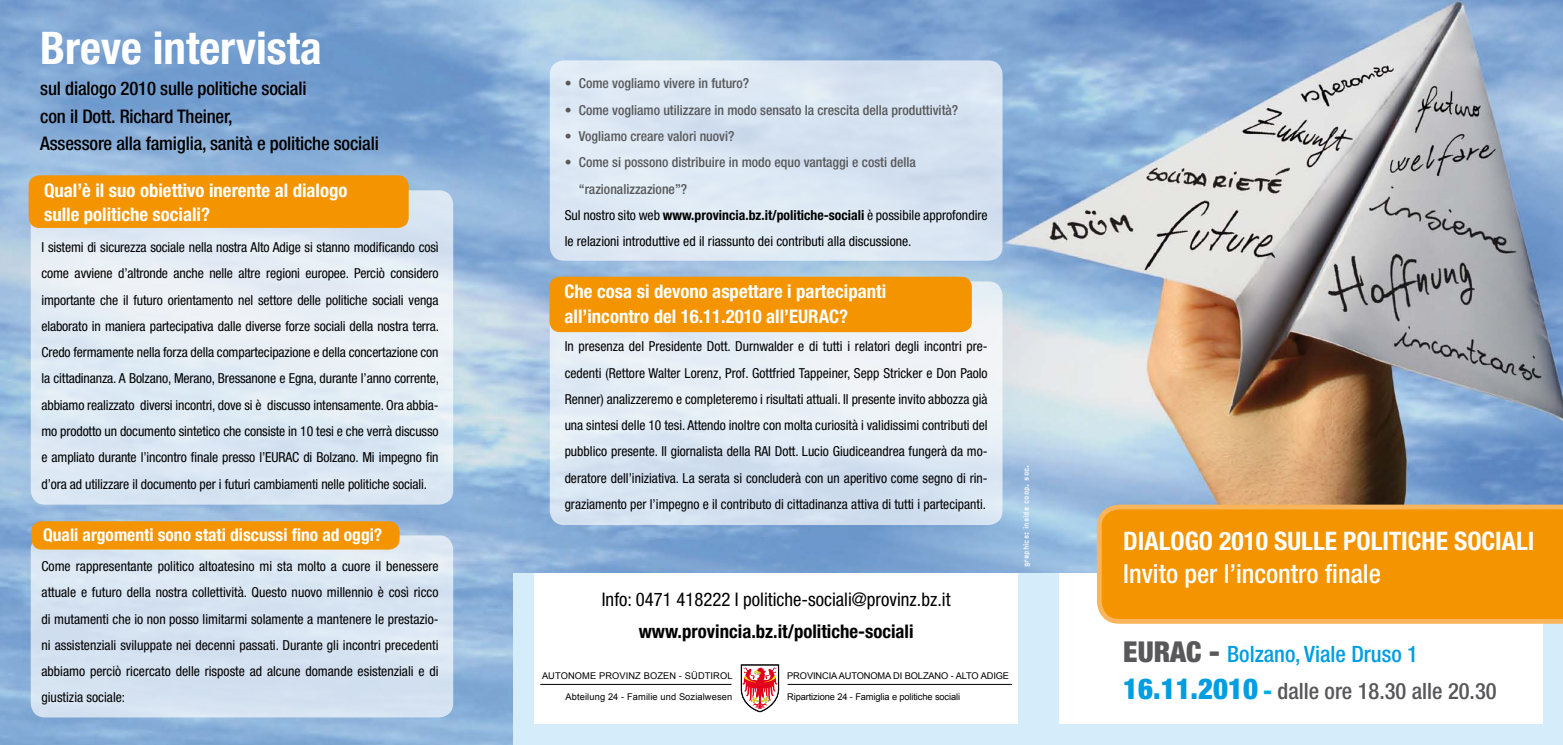
<style>
.page{position:relative;width:1563px;height:745px;background:#fff}
.page>*{position:absolute;margin:0;border:0;box-sizing:border-box;transform-origin:0 0}
.t1{font:700 condensed 45px "Helvetica Neue";color:#fff}
.t2{font:500 condensed 26.25px "Helvetica Neue";color:#fff}
.t3{font:700 condensed 25.5px "Helvetica Neue";color:#fff}
.t4{font:500 condensed 22.5px/37.5px "Helvetica Neue";color:#58585a}
.t5{font:700 condensed 18.75px/23.5px "Helvetica Neue";color:#fff}
.t6{font:500 condensed 18.75px/27.5px "Helvetica Neue";letter-spacing:-.01em;color:#000}
.t7{font:condensed 18.75px "Helvetica Neue";color:#000}
.t8{font:700 condensed 18.75px "Helvetica Neue";color:#000}
.t9{font:700 condensed 17.5px "Helvetica Neue";color:#fff}
.t10{font:condensed 13.75px/26.2px "Helvetica Neue";color:#000;text-align:justify}
.t11{font:500 condensed 13.75px "Helvetica Neue";color:#58585a}
.t12{font:9.25px "Arial";letter-spacing:-.01em;color:#000}
.t13{font:9.25px "Arial";letter-spacing:.01em;color:#000}
.t14{font:7.5px "Clicker";color:#fff}
.s1{font-weight:700}
.s2{font-weight:900;font-size:28.75px}
.s3{color:#009ee0}
.s4{font-weight:900;font-size:28.75px;color:#009ee0}
.s5{font-weight:900;font-size:23px;color:#00b0e6}
</style>
<div class="page">
<img style="left:0;top:0;width:1563px;height:744px">
<div style="left:31px;top:190px;width:422px;height:314px;background:linear-gradient(to right,#e0eaf4,#e2ecf4);border-radius:14px"></div>
<div style="left:31px;top:535px;width:422px;height:182px;background:#d6e3f1;border-radius:14px"></div>
<div style="left:514px;top:573px;width:1049px;height:171px;background:#d5edfa"></div>
<div style="left:1059px;top:573px;width:483px;height:150px;background:#fff"></div>
<div style="left:534px;top:573px;width:484px;height:150px;background:#fff"></div>
<svg style="left:1097px;top:504px;width:466px;height:119px;background:#f29609"></svg>
<div style="left:29px;top:175px;width:380px;height:53px;background:#f39400;border-radius:11px"></div>
<div style="left:31px;top:521px;width:369px;height:28px;background:#f39400;border-radius:11px"></div>
<div style="left:550px;top:60px;width:452px;height:200px;background:#dbe7f3;border-radius:14px"></div>
<div style="left:550px;top:281px;width:452px;height:243px;background:linear-gradient(to bottom,#f2f5f7,#d4e1f1);border-radius:14px"></div>
<div style="left:549px;top:276px;width:423px;height:56px;background:#f39400;border-radius:11px"></div>
<svg style="left:741px;top:664px;width:38px;height:47px"></svg>
<hr style="left:540px;top:683px;width:191px;height:1px;background:#000">
<hr style="left:787px;top:683px;width:225px;height:1px;background:#000">
<h1 class="t1" style="left:40px;top:21px;width:283px">Breve intervista</h1>
<h3 class="t6" style="left:40px;top:75px;width:340px">sul dialogo 2010 sulle politiche sociali<br>con il Dott. Richard Theiner,<br>Assessore alla famiglia, sanità e politiche sociali</h3>
<p class="t11" style="left:565px;top:75px;width:186px">• Come vogliamo vivere in futuro?</p>
<p class="t11" style="left:565px;top:102px;width:395px">• Come vogliamo utilizzare in modo sensato la crescita della produttività?</p>
<p class="t11" style="left:565px;top:128px;width:171px">• Vogliamo creare valori nuovi?</p>
<p class="t11" style="left:565px;top:154px;width:353px">• Come si possono distribuire in modo equo vantaggi e costi della</p>
<p class="t11" style="left:579px;top:180px;width:110px">“razionalizzazione”?</p>
<p class="t10" style="left:565px;top:202px;width:424px">Sul nostro sito web <span class="s1">www.provincia.bz.it/politiche-sociali</span> è possibile approfondire</p>
<p class="t10" style="left:565px;top:228px;width:348px">le relazioni introduttive ed il riassunto dei contributi alla discussione.</p>
<h3 class="t5" style="left:44px;top:178px;width:305px">Qual’è il suo obiettivo inerente al dialogo sulle politiche sociali?</h3>
<p class="t10" style="left:41px;top:234px;width:399px">I sistemi di sicurezza sociale nella nostra Alto Adige si stanno modificando così come avviene d’altronde anche nelle altre regioni europee. Perciò considero importante che il futuro orientamento nel settore delle politiche sociali venga elaborato in maniera partecipativa dalle diverse forze sociali della nostra terra.<br>Credo fermamente nella forza della compartecipazione e della concertazione con la cittadinanza. A Bolzano, Merano, Bressanone e Egna, durante l’anno corrente, abbiamo realizzato diversi incontri, dove si è discusso intensamente. Ora abbia&shy;mo prodotto un documento sintetico che consiste in 10 tesi e che verrà discusso e ampliato durante l’incontro finale presso l’EURAC di Bolzano. Mi impegno fin d’ora ad utilizzare il documento per i futuri cambiamenti nelle politiche sociali.</p>
<h3 class="t5" style="left:564px;top:278px;width:323px;line-height:25px">Che cosa si devono aspettare i partecipanti all’incontro del 16.11.2010 all’EURAC?</h3>
<p class="t10" style="left:565px;top:333px;width:424px">In presenza del Presidente Dott. Durnwalder e di tutti i relatori degli incontri pre&shy;cedenti (Rettore Walter Lorenz, Prof. Gottfried Tappeiner, Sepp Stricker e Don Paolo Renner) analizzeremo e completeremo i risultati attuali. Il presente invito abbozza già una sintesi delle 10 tesi. Attendo inoltre con molta curiosità i validissimi contributi del pubblico presente. Il giornalista della RAI Dott. Lucio Giudiceandrea fungerà da mo&shy;deratore dell’iniziativa. La serata si concluderà con un aperitivo come segno di rin&shy;graziamento per l’impegno e il contributo di cittadinanza attiva di tutti i partecipanti.</p>
<p class="t9" style="left:43px;top:524px;width:341px">Quali argomenti sono stati discussi fino ad oggi?</p>
<p class="t10" style="left:41px;top:552px;width:399px">Come rappresentante politico altoatesino mi sta molto a cuore il benessere attuale e futuro della nostra collettività. Questo nuovo millennio è così ricco di mutamenti che io non posso limitarmi solamente a mantenere le prestazio&shy;ni assistenziali sviluppate nei decenni passati. Durante gli incontri precedenti abbiamo perciò ricercato delle risposte ad alcune domande esistenziali e di giustizia sociale:</p>
<h3 class="t7" style="left:602px;top:588px;width:350px">Info: 0471 418222 I politiche-sociali@provinz.bz.it</h3>
<h3 class="t8" style="left:639px;top:620px;width:276px">www.provincia.bz.it/politiche-sociali</h3>
<p class="t13" style="left:542px;top:669px;width:192px">AUTONOME PROVINZ BOZEN - SÜDTIROL</p>
<p class="t13" style="left:565px;top:690px;width:168px">ABTEILUNG 24 - FAMILIE UND SOZIALWESEN</p>
<p class="t12" style="left:787px;top:669px;width:223px">PROVINCIA AUTONOMA DI BOLZANO - ALTO ADIGE</p>
<p class="t12" style="left:787px;top:690px;width:174px">RIPARTIZIONE 24 - FAMIGLIA E POLITICHE SOCIALI</p>
<p class="t14" style="left:1021px;top:566px;width:104px;rotate:-90deg">graphics: inside coop. soc.</p>
<h3 class="t3" style="left:1123px;top:525px;width:413px">DIALOGO 2010 SULLE POLITICHE SOCIALI</h3>
<h2 class="t2" style="left:1123px;top:557px;width:259px">Invito per l’incontro finale</h2>
<h3 class="t4" style="left:1123px;top:634px;width:375px"><span class="s2">EURAC -</span> <span class="s3">Bolzano, Viale Druso 1<br></span><span class="s4">16.11.2010</span> <span class="s5">-</span> dalle ore 18.30 alle 20.30</h3>
</div>
